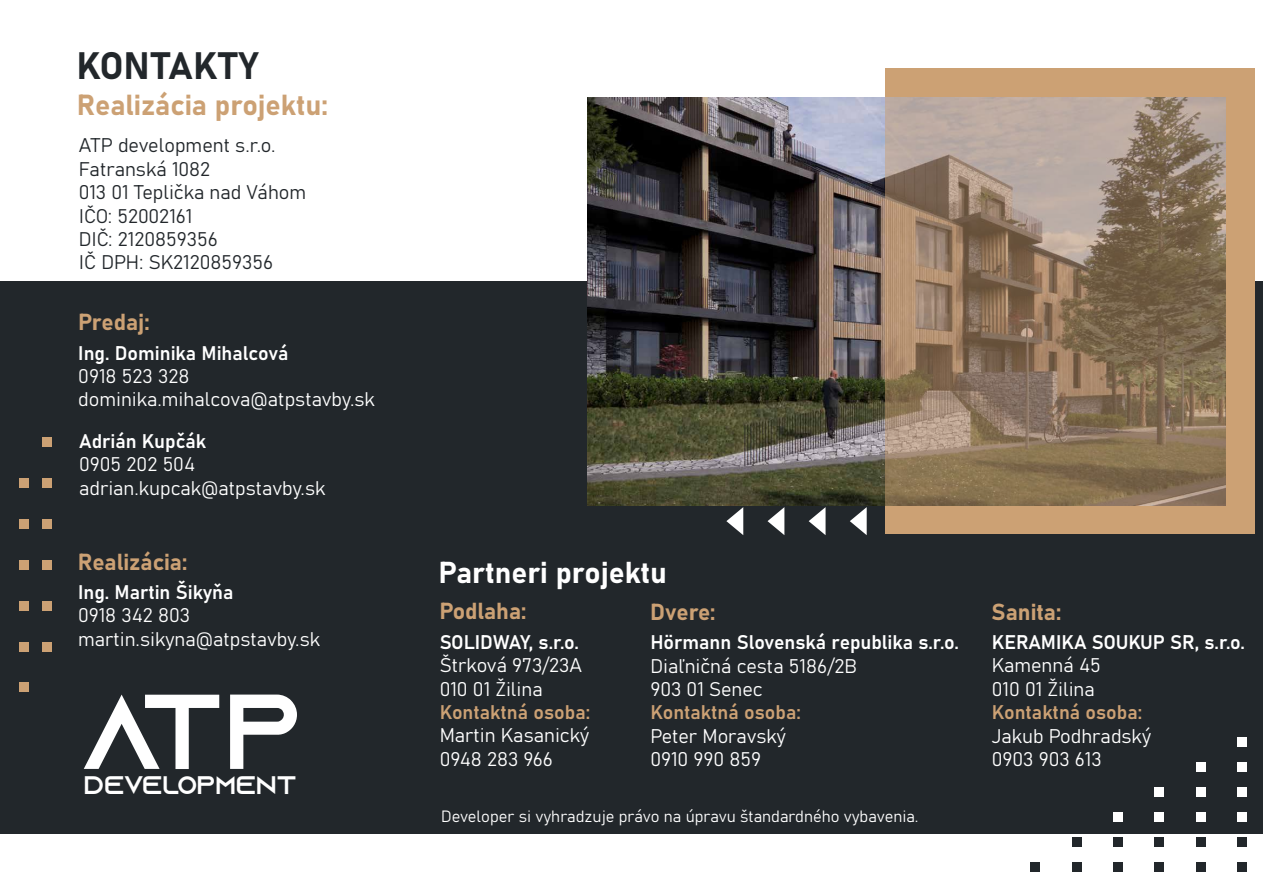
<style>
.page{position:relative;width:1263px;height:893px;background:#fff}
.page>*{position:absolute;margin:0;border:0;box-sizing:border-box;transform-origin:0 0}
.t1{font:106.2px "Azonix";color:#fff}
.t2{font:37.8px "Bahnschrift";color:#22272b}
.t3{font:29.85px "Bahnschrift";color:#fff}
.t4{font:28.65px "Bahnschrift";color:#cca174}
.t5{font:25.35px "Azonix";color:#fff}
.t6{font:22.95px "Bahnschrift";color:#cca174}
.t7{font:19.5px/23.4px "Bahnschrift";color:#fff}
.t8{font:19.5px/23.4px "Bahnschrift";color:#22272b}
.t9{font:19.5px "Bahnschrift";color:#cca174}
.t10{font:16.2px "Bahnschrift";color:#fff}
</style>
<div class="page">
<div style="left:0;top:281px;width:1263px;height:552px;background:#22272b"></div>
<img style="left:588px;top:98px;width:297px;height:408px">
<svg style="left:885px;top:69px;width:370px;height:465px;background:#9e846a"></svg>
<div style="left:1030px;top:862px;width:10px;height:10px;background:#22272b"></div>
<div style="left:1072px;top:862px;width:10px;height:10px;background:#22272b"></div>
<div style="left:1113px;top:862px;width:10px;height:10px;background:#22272b"></div>
<div style="left:1154px;top:862px;width:10px;height:10px;background:#22272b"></div>
<div style="left:1196px;top:862px;width:10px;height:10px;background:#22272b"></div>
<div style="left:1237px;top:862px;width:10px;height:10px;background:#22272b"></div>
<div style="left:1072px;top:837px;width:10px;height:10px;background:#22272b"></div>
<div style="left:1113px;top:837px;width:10px;height:10px;background:#22272b"></div>
<div style="left:1154px;top:837px;width:10px;height:10px;background:#22272b"></div>
<div style="left:1196px;top:837px;width:10px;height:10px;background:#22272b"></div>
<div style="left:1237px;top:837px;width:10px;height:10px;background:#22272b"></div>
<div style="left:1113px;top:812px;width:10px;height:10px;background:#fff"></div>
<div style="left:1154px;top:812px;width:10px;height:10px;background:#fff"></div>
<div style="left:1196px;top:812px;width:10px;height:10px;background:#fff"></div>
<div style="left:1237px;top:812px;width:10px;height:10px;background:#fff"></div>
<div style="left:1154px;top:787px;width:10px;height:10px;background:#fff"></div>
<div style="left:1196px;top:787px;width:10px;height:10px;background:#fff"></div>
<div style="left:1237px;top:787px;width:10px;height:10px;background:#fff"></div>
<div style="left:1196px;top:762px;width:10px;height:10px;background:#fff"></div>
<div style="left:1237px;top:762px;width:10px;height:10px;background:#fff"></div>
<div style="left:1237px;top:737px;width:10px;height:10px;background:#fff"></div>
<div style="left:20px;top:682px;width:9px;height:10px;background:#cca174"></div>
<div style="left:20px;top:642px;width:9px;height:9px;background:#cca174"></div>
<div style="left:20px;top:601px;width:9px;height:10px;background:#cca174"></div>
<div style="left:20px;top:560px;width:9px;height:10px;background:#cca174"></div>
<div style="left:20px;top:519px;width:9px;height:10px;background:#cca174"></div>
<div style="left:20px;top:478px;width:9px;height:10px;background:#cca174"></div>
<div style="left:42px;top:642px;width:9px;height:9px;background:#cca174"></div>
<div style="left:42px;top:601px;width:9px;height:10px;background:#cca174"></div>
<div style="left:42px;top:560px;width:9px;height:10px;background:#cca174"></div>
<div style="left:42px;top:519px;width:9px;height:10px;background:#cca174"></div>
<div style="left:42px;top:478px;width:9px;height:10px;background:#cca174"></div>
<div style="left:42px;top:437px;width:9px;height:10px;background:#cca174"></div>
<svg style="left:726px;top:507px;width:17px;height:28px"></svg>
<svg style="left:767px;top:507px;width:17px;height:28px"></svg>
<svg style="left:809px;top:507px;width:16px;height:28px"></svg>
<svg style="left:850px;top:507px;width:17px;height:28px"></svg>
<h2 class="t2" style="left:76px;top:37px;width:183px">KONTAKTY</h2>
<h3 class="t4" style="left:77px;top:84px;width:252px">Realizácia projektu:</h3>
<p class="t8" style="left:79px;top:133px;width:229px">ATP development s.r.o.<br>Fatranská 1082<br>013 01 Teplička nad Váhom<br>IČO: 52002161<br>DIČ: 2120859356<br>IČ DPH: SK2120859356</p>
<p class="t6" style="left:78px;top:305px;width:73px">Predaj:</p>
<p class="t7" style="left:78px;top:340px;width:298px">Ing. Dominika Mihalcová<br>0918 523 328 dominika.mihalcova@atpstavby.sk</p>
<p class="t7" style="left:79px;top:428px;width:248px">Adrián Kupčák<br>0905 202 504 adrian.kupcak@atpstavby.sk</p>
<p class="t6" style="left:78px;top:544px;width:111px">Realizácia:</p>
<p class="t7" style="left:78px;top:579px;width:244px">Ing. Martin Šikyňa<br>0918 342 803 martin.sikyna@atpstavby.sk</p>
<h1 class="t1" style="left:83px;top:685px;width:80px">A</h1>
<p class="t5" style="left:84px;top:774px;width:215px">DEVELOPMENT</p>
<h1 class="t1" style="left:140px;top:685px;width:164px">TP</h1>
<h3 class="t3" style="left:438px;top:550px;width:230px">Partneri projektu</h3>
<p class="t6" style="left:439px;top:594px;width:88px">Podlaha:</p>
<p class="t7" style="left:440px;top:629px;width:144px">SOLIDWAY, s.r.o.<br>Štrková 973/23A<br>010 01 Žilina</p>
<p class="t9" style="left:440px;top:697px;width:152px">Kontaktná osoba:</p>
<p class="t7" style="left:440px;top:722px;width:151px">Martin Kasanický<br>0948 283 966</p>
<p class="t6" style="left:650px;top:594px;width:67px">Dvere:</p>
<p class="t7" style="left:650px;top:629px;width:310px">Hörmann Slovenská republika s.r.o.<br>Diaľničná cesta 5186/2B<br>903 01 Senec</p>
<p class="t9" style="left:650px;top:698px;width:152px">Kontaktná osoba:</p>
<p class="t7" style="left:650px;top:723px;width:137px">Peter Moravský<br>0910 990 859</p>
<p class="t10" style="left:441px;top:804px;width:479px">Developer si vyhradzuje právo na úpravu štandardného vybavenia.</p>
<p class="t6" style="left:991px;top:594px;width:71px">Sanita:</p>
<p class="t7" style="left:992px;top:629px;width:255px">KERAMIKA SOUKUP SR, s.r.o.<br>Kamenná 45<br>010 01 Žilina</p>
<p class="t9" style="left:992px;top:697px;width:152px">Kontaktná osoba:</p>
<p class="t7" style="left:992px;top:723px;width:161px">Jakub Podhradský<br>0903 903 613</p>
</div>
